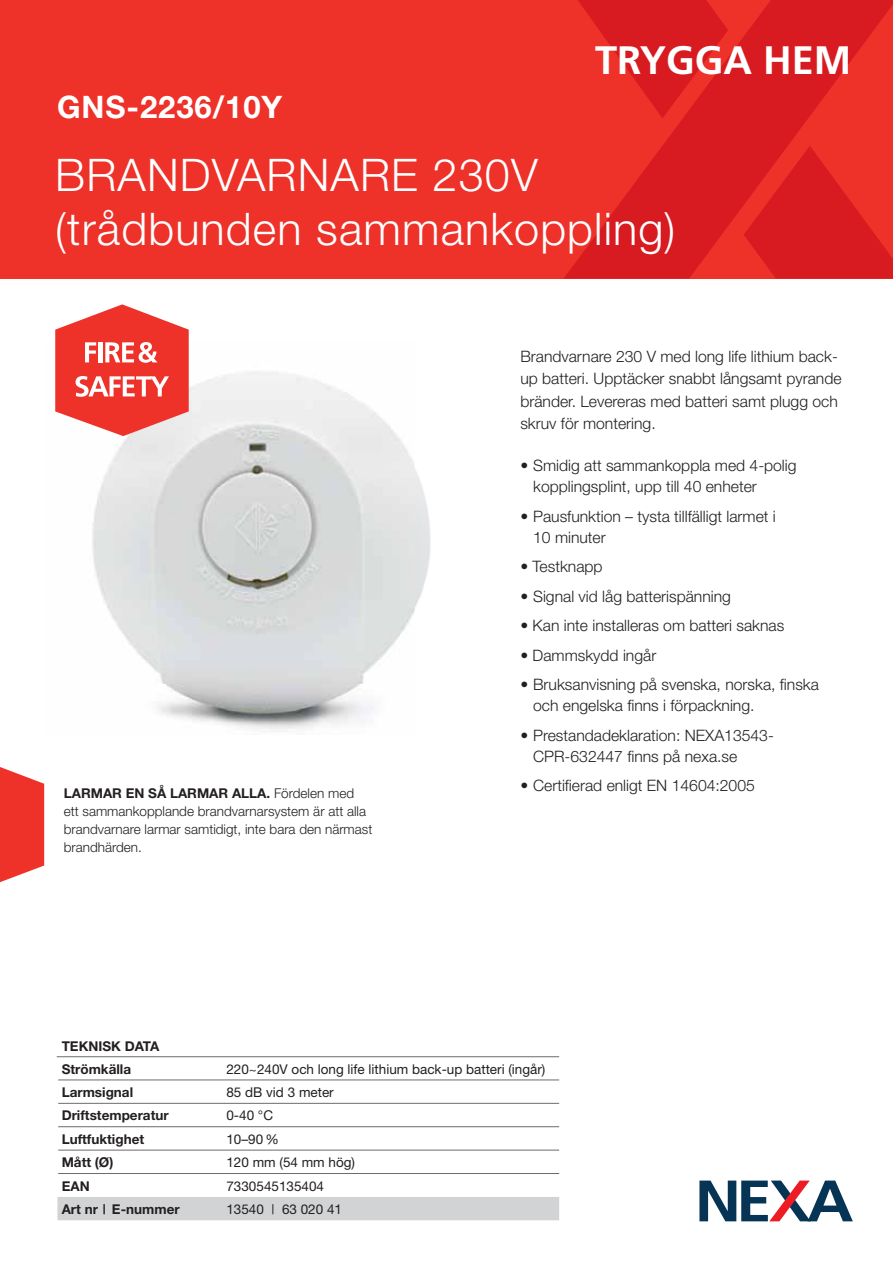
<style>
.page{position:relative;width:893px;height:1263px;background:#fff}
.page>*{position:absolute;margin:0;border:0;box-sizing:border-box;transform-origin:0 0}
.t1{font:300 45px/54px "Helvetica Neue";letter-spacing:.025em;color:#fff}
.t2{font:700 39.6px "Frutiger";color:#fff}
.t3{font:700 31.05px "Helvetica Neue";letter-spacing:.03em;color:#fff}
.t4{font:300 15.75px/21px "Helvetica Neue";color:#231f20}
.t5{font:300 13.5px/18px "Helvetica Neue";color:#231f20}
.t6{font:13.5px "Helvetica Neue";color:#231f20}
.t7{font:700 13.5px/23px "Helvetica Neue";color:#231f20}
.s1{font-weight:700}
</style>
<div class="page">
<div style="left:0;top:0;width:893px;height:279px;background:#ee3129"></div>
<svg style="left:564px;top:0;width:329px;height:279px;fill:#d71b20"></svg>
<svg style="left:699px;top:1180px;width:154px;height:41px"></svg>
<svg style="left:57px;top:1057px;width:502px;height:163px"></svg>
<div style="left:214px;top:1150px;width:8px;height:23px;background:#fff"></div>
<div style="left:214px;top:1174px;width:8px;height:23px;background:#fff"></div>
<hr style="left:57px;top:1056px;width:502px;height:1px;background:#6b6c6f">
<hr style="left:58px;top:1126px;width:501px;height:1px;background:#6b6c6f">
<hr style="left:58px;top:1080px;width:501px;height:1px;background:#6b6c6f">
<hr style="left:58px;top:1103px;width:501px;height:1px;background:#6b6c6f">
<hr style="left:58px;top:1150px;width:501px;height:1px;background:#6b6c6f">
<hr style="left:58px;top:1173px;width:501px;height:1px;background:#6b6c6f">
<svg style="left:0;top:767px;width:44px;height:115px;background:#f04e47"></svg>
<img style="left:92px;top:371px;width:339px;height:361px">
<svg style="left:55px;top:304px;width:134px;height:132px"></svg>
<h3 class="t3" style="left:57px;top:96px;width:227px">GNS-2236/10Y</h3>
<h2 class="t2" style="left:595px;top:44px;width:258px">TRYGGA HEM</h2>
<h1 class="t1" style="left:55px;top:152px;width:622px">BRANDVARNARE 230V (trådbunden sammankoppling)</h1>
<p class="t5" style="left:64px;top:786px;width:310px"><span class="s1">LARMAR EN SÅ LARMAR ALLA.</span> Fördelen med ett sammankopplande brandvarnarsystem är att alla brandvarnare larmar samtidigt, inte bara den närmast brandhärden.</p>
<p class="t4" style="left:520px;top:346px;width:323px;line-height:22.5px">Brandvarnare 230 V med long life lithium back&shy;up batteri. Upptäcker snabbt långsamt pyrande bränder. Levereras med batteri samt plugg och skruv för montering.</p>
<p class="t4" style="left:533px;top:457px;width:265px;text-indent:-13px">• Smidig att sammankoppla med 4-polig kopplingsplint, upp till 40 enheter</p>
<p class="t4" style="left:533px;top:507px;width:244px;text-indent:-13px">• Pausfunktion – tysta tillfälligt larmet i<br>10 minuter</p>
<p class="t4" style="left:520px;top:558px;width:84px">• Testknapp</p>
<p class="t4" style="left:520px;top:587px;width:212px">• Signal vid låg batterispänning</p>
<p class="t4" style="left:520px;top:617px;width:265px">• Kan inte installeras om batteri saknas</p>
<p class="t4" style="left:520px;top:646px;width:137px">• Dammskydd ingår</p>
<p class="t4" style="left:533px;top:676px;width:287px;text-indent:-13px">• Bruksanvisning på svenska, norska, finska och engelska finns i förpackning.</p>
<p class="t4" style="left:533px;top:726px;width:242px;text-indent:-13px">• Prestandadeklaration: NEXA13543-<br>CPR-632447 finns på nexa.se</p>
<p class="t4" style="left:520px;top:777px;width:236px">• Certifierad enligt EN 14604:2005</p>
<p class="t7" style="left:62px;top:1036px;width:99px">TEKNISK DATA<br>Strömkälla</p>
<p class="t6" style="left:226px;top:1064px;width:320px">220~240V och long life lithium back-up batteri (ingår)</p>
<p class="t7" style="left:62px;top:1082px;width:73px">Larmsignal</p>
<p class="t6" style="left:226px;top:1087px;width:109px">85 dB vid 3 meter</p>
<p class="t7" style="left:62px;top:1105px;width:108px">Driftstemperatur</p>
<p class="t6" style="left:226px;top:1111px;width:48px">0-40 °C</p>
<p class="t7" style="left:62px;top:1128px;width:84px">Luftfuktighet</p>
<p class="t6" style="left:226px;top:1134px;width:54px">10–90 %</p>
<p class="t7" style="left:62px;top:1152px;width:53px">Mått (Ø)</p>
<p class="t6" style="left:226px;top:1157px;width:130px">120 mm (54 mm hög)</p>
<p class="t7" style="left:62px;top:1175px;width:29px">EAN</p>
<p class="t6" style="left:226px;top:1181px;width:99px">7330545135404</p>
<p class="t7" style="left:62px;top:1199px;width:119px">Art nr | E-nummer</p>
<p class="t6" style="left:226px;top:1204px;width:117px">13540 | 63 020 41</p>
</div>
